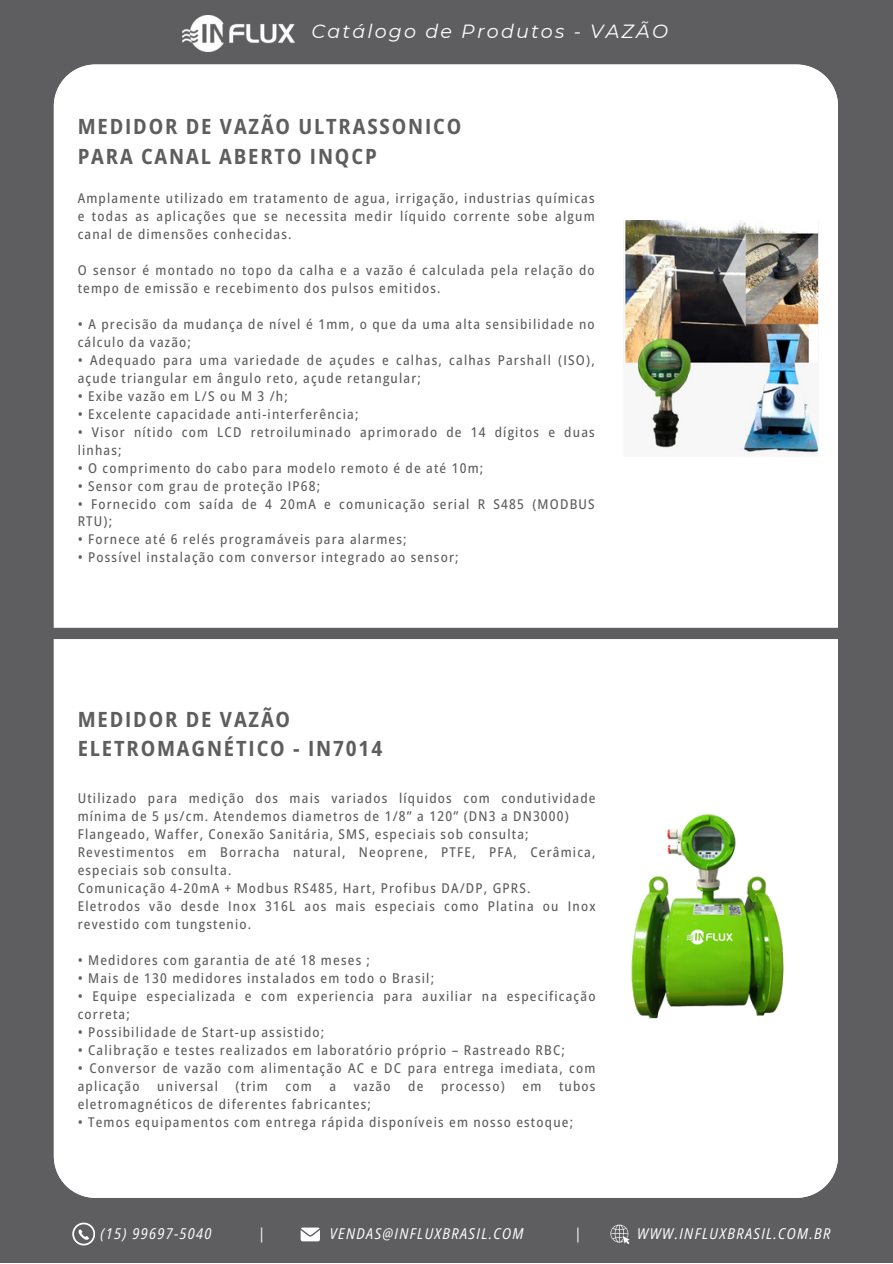
<style>
.page{position:relative;width:893px;height:1264px;background:#fff}
.page>*{position:absolute;margin:0;border:0;box-sizing:border-box;transform-origin:0 0}
.t1{font:700 semi-condensed 21px "Open Sans";letter-spacing:.09em;color:#5e5e60}
.t2{font:italic 19.05px "Montserrat";letter-spacing:.115em;color:#fff}
.t3{font:italic semi-condensed 15px "Open Sans";letter-spacing:.09em;color:#fff}
.t4{font:500 semi-condensed 13.5px/18px "Open Sans";letter-spacing:.09em;color:#5e5e60}
</style>
<div class="page">
<div style="left:0;top:0;width:892px;height:1262px;background:#5e5e60"></div>
<div style="left:54px;top:64px;width:783px;height:1133px;background:#fff"></div>
<svg style="left:300px;top:1227px;width:20px;height:13px"></svg>
<svg style="left:72px;top:1222px;width:23px;height:22px"></svg>
<svg style="left:610px;top:1224px;width:19px;height:19px"></svg>
<img style="left:596px;top:811px;width:223px;height:207px">
<img style="left:623px;top:220px;width:195px;height:236px">
<div style="left:0;top:627px;width:892px;height:12px;background:#5e5e60"></div>
<img style="left:182px;top:15px;width:113px;height:36px">
<p class="t2" style="left:311px;top:20px;width:358px">Catálogo de Produtos - VAZÃO</p>
<p class="t1" style="left:78px;top:112px;width:385px">MEDIDOR DE VAZÃO ULTRASSONICO</p>
<p class="t1" style="left:78px;top:141px;width:300px">PARA CANAL ABERTO INQCP</p>
<p class="t4" style="left:78px;top:188px;width:518px;text-align:justify">Amplamente utilizado em tratamento de agua, irrigação, industrias químicas e todas as aplicações que se necessita medir líquido corrente sobe algum canal de dimensões conhecidas.</p>
<p class="t4" style="left:78px;top:260px;width:518px">O sensor é montado no topo da calha e a vazão é calculada pela relação do tempo de emissão e recebimento dos pulsos emitidos.</p>
<p class="t4" style="left:78px;top:314px;width:518px">• A precisão da mudança de nível é 1mm, o que da uma alta sensibilidade no cálculo da vazão;</p>
<p class="t4" style="left:78px;top:350px;width:518px">• Adequado para uma variedade de açudes e calhas, calhas Parshall (ISO), açude triangular em ângulo reto, açude retangular;</p>
<p class="t4" style="left:78px;top:386px;width:212px">• Exibe vazão em L/S ou M 3 /h;</p>
<p class="t4" style="left:78px;top:404px;width:282px">• Excelente capacidade anti-interferência;</p>
<p class="t4" style="left:78px;top:422px;width:518px">• Visor nítido com LCD retroiluminado aprimorado de 14 dígitos e duas linhas;</p>
<p class="t4" style="left:78px;top:458px;width:407px">• O comprimento do cabo para modelo remoto é de até 10m;</p>
<p class="t4" style="left:78px;top:476px;width:244px">• Sensor com grau de proteção IP68;</p>
<p class="t4" style="left:78px;top:494px;width:518px">• Fornecido com saída de 4 20mA e comunicação serial R S485 (MODBUS<br>RTU);</p>
<p class="t4" style="left:78px;top:530px;width:330px">• Fornece até 6 relés programáveis para alarmes;</p>
<p class="t4" style="left:78px;top:548px;width:382px">• Possível instalação com conversor integrado ao sensor;</p>
<p class="t1" style="left:78px;top:704px;width:214px">MEDIDOR DE VAZÃO</p>
<p class="t1" style="left:78px;top:734px;width:306px">ELETROMAGNÉTICO - IN7014</p>
<p class="t4" style="left:78px;top:789px;width:519px">Utilizado para medição dos mais variados líquidos com condutividade mínima de 5 µs/cm. Atendemos diametros de 1/8” a 120” (DN3 a DN3000)</p>
<p class="t4" style="left:78px;top:825px;width:452px">Flangeado, Waffer, Conexão Sanitária, SMS, especiais sob consulta;</p>
<p class="t4" style="left:78px;top:843px;width:519px">Revestimentos em Borracha natural, Neoprene, PTFE, PFA, Cerâmica, especiais sob consulta.</p>
<p class="t4" style="left:78px;top:879px;width:454px">Comunicação 4-20mA + Modbus RS485, Hart, Profibus DA/DP, GPRS.</p>
<p class="t4" style="left:78px;top:897px;width:519px">Eletrodos vão desde Inox 316L aos mais especiais como Platina ou Inox revestido com tungstenio.</p>
<p class="t4" style="left:78px;top:951px;width:294px">• Medidores com garantia de até 18 meses ;</p>
<p class="t4" style="left:78px;top:969px;width:358px">• Mais de 130 medidores instalados em todo o Brasil;</p>
<p class="t4" style="left:78px;top:987px;width:519px">• Equipe especializada e com experiencia para auxiliar na especificação correta;</p>
<p class="t4" style="left:78px;top:1023px;width:248px">• Possibilidade de Start-up assistido;</p>
<p class="t4" style="left:78px;top:1041px;width:488px">• Calibração e testes realizados em laboratório próprio – Rastreado RBC;</p>
<p class="t4" style="left:78px;top:1059px;width:519px">• Conversor de vazão com alimentação AC e DC para entrega imediata, com aplicação</p>
<p class="t4" style="left:157px;top:1077px;width:62px">universal</p>
<p class="t4" style="left:235px;top:1077px;width:34px">(trim</p>
<p class="t4" style="left:285px;top:1077px;width:28px">com</p>
<p class="t4" style="left:329px;top:1077px;width:8px">a</p>
<p class="t4" style="left:354px;top:1077px;width:38px">vazão</p>
<p class="t4" style="left:408px;top:1077px;width:17px">de</p>
<p class="t4" style="left:441px;top:1077px;width:65px">processo)</p>
<p class="t4" style="left:522px;top:1077px;width:20px">em</p>
<p class="t4" style="left:559px;top:1077px;width:38px">tubos</p>
<p class="t4" style="left:78px;top:1095px;width:295px">eletromagnéticos de diferentes fabricantes;</p>
<p class="t4" style="left:78px;top:1113px;width:497px">• Temos equipamentos com entrega rápida disponíveis em nosso estoque;</p>
<p class="t3" style="left:100px;top:1223px;width:112px">(15) 99697-5040</p>
<p class="t3" style="left:258px;top:1223px;width:8px">|</p>
<p class="t3" style="left:330px;top:1223px;width:195px">VENDAS@INFLUXBRASIL.COM</p>
<p class="t3" style="left:574px;top:1223px;width:8px">|</p>
<p class="t3" style="left:637px;top:1223px;width:195px">WWW.INFLUXBRASIL.COM.BR</p>
</div>
